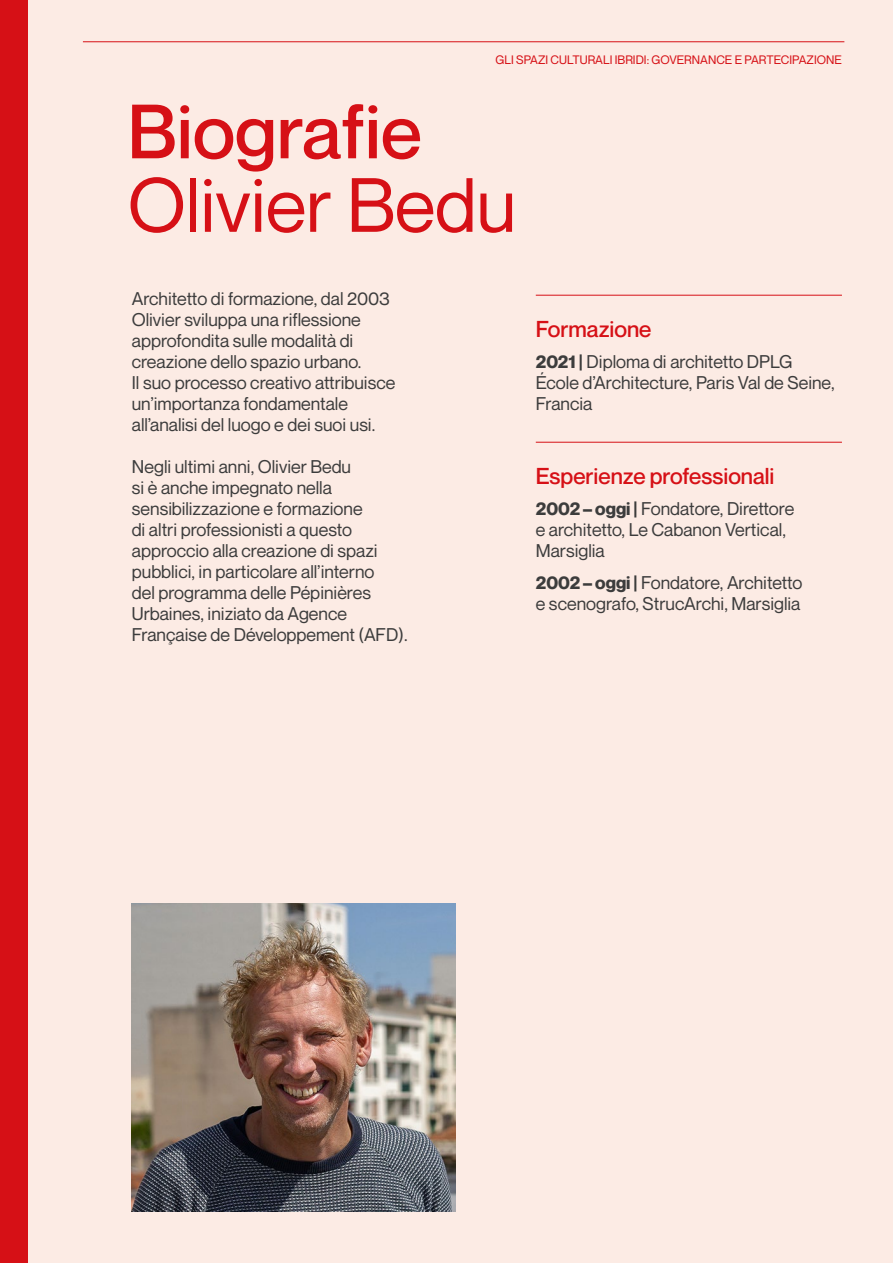
<style>
.page{position:relative;width:893px;height:1263px;background:#fff}
.page>*{position:absolute;margin:0;border:0;box-sizing:border-box;transform-origin:0 0}
.t1{font:75px "Neue Montreal";color:#d61016}
.t2{font:500 75px "Neue Montreal";color:#d61016}
.t3{font:500 22.5px "Neue Montreal";color:#d61016}
.t4{font:18px/21px "Neue Montreal";color:#3c3c3c}
.t5{font:12px "Neue Montreal";color:#d61016}
.s1{font-weight:700}
</style>
<div class="page">
<div style="left:28px;top:0;width:865px;height:1263px;background:#fcebe4"></div>
<hr style="left:83px;top:42px;width:761px;height:1px;background:#d61016">
<div style="left:0;top:0;width:28px;height:1263px;background:#d61016"></div>
<hr style="left:536px;top:295px;width:306px;height:1px;background:#d61016">
<hr style="left:536px;top:442px;width:306px;height:1px;background:#d61016">
<img style="left:132px;top:904px;width:323px;height:308px">
<p class="t5" style="left:495px;top:52px;width:348px">GLI SPAZI CULTURALI IBRIDI: GOVERNANCE E PARTECIPAZIONE</p>
<h1 class="t2" style="left:128px;top:86px;width:296px">Biografie</h1>
<h1 class="t1" style="left:128px;top:160px;width:390px">Olivier Bedu</h1>
<p class="t4" style="left:132px;top:288px;width:265px">Architetto di formazione, dal 2003<br>Olivier sviluppa una riflessione approfondita sulle modalità di creazione dello spazio urbano.<br>Il suo processo creativo attribuisce un’importanza fondamentale all’analisi del luogo e dei suoi usi.</p>
<p class="t4" style="left:132px;top:457px;width:277px">Negli ultimi anni, Olivier Bedu<br>si è anche impegnato nella sensibilizzazione e formazione<br>di altri professionisti a questo approccio alla creazione di spazi pubblici, in particolare all’interno<br>del programma delle Pépinières<br>Urbaines, iniziato da Agence<br>Française de Développement (AFD).</p>
<p class="t3" style="left:536px;top:315px;width:117px">Formazione</p>
<p class="t4" style="left:536px;top:352px;width:300px"><span class="s1">2021 |</span> Diploma di architetto DPLG<br>École d’Architecture, Paris Val de Seine,<br>Francia</p>
<p class="t3" style="left:536px;top:462px;width:240px">Esperienze professionali</p>
<p class="t4" style="left:536px;top:498px;width:260px"><span class="s1">2002 – oggi |</span> Fondatore, Direttore e architetto, Le Cabanon Vertical,<br>Marsiglia</p>
<p class="t4" style="left:536px;top:572px;width:268px"><span class="s1">2002 – oggi |</span> Fondatore, Architetto e scenografo, StrucArchi, Marsiglia</p>
</div>
